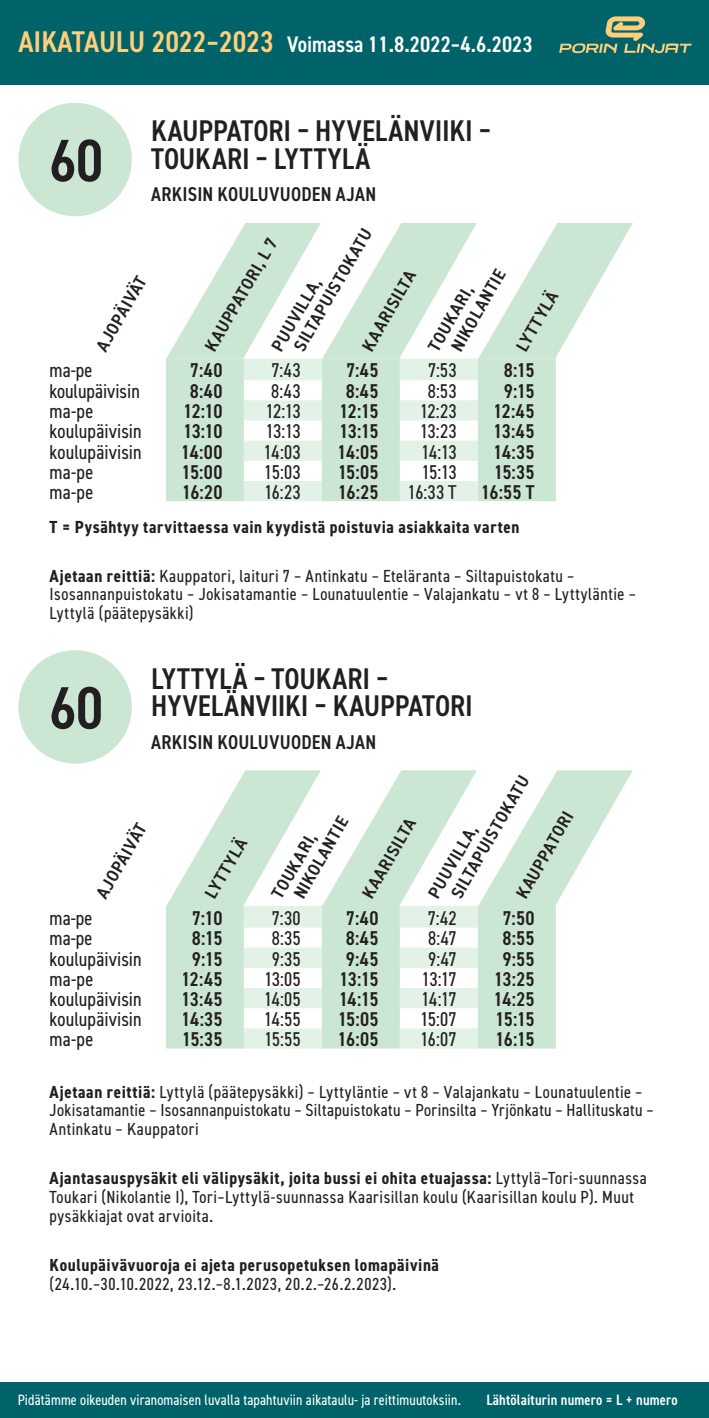
<style>
.page{position:relative;width:709px;height:1418px;background:#fff}
.page>*{position:absolute;margin:0;border:0;box-sizing:border-box;transform-origin:0 0}
.t1{font:600 condensed 60px "DIN2014";color:#231f20}
.t2{font:600 condensed 30px/27.5px "DIN2014";color:#231f20}
.t3{font:600 condensed 22.5px "DIN2014";color:#fff}
.t4{font:condensed 20px "DIN2014";color:#231f20}
.t5{font:600 condensed 20px "DIN2014";letter-spacing:.005em;color:#231f20}
.t6{font:condensed 17.5px/18.8px "DIN2014";letter-spacing:.03em;color:#231f20}
.t7{font:600 condensed 17.5px/19.2px "DIN2014";color:#231f20;scale:1.1 1}
.t8{font:700 condensed 17.5px "DIN2014";letter-spacing:.035em;color:#231f20}
.t9{font:condensed 15px "DIN2014";letter-spacing:.01em;color:#fff}
.t10{font:600 condensed 15px "DIN2014";letter-spacing:.01em;color:#fff}
.s1{font-size:30px;color:#fece7a}
.s2{font-weight:600}
.s3{font-weight:700}
</style>
<div class="page">
<svg style="left:166px;top:223px;width:467px;height:278px"></svg>
<div style="left:18px;top:103px;width:114px;height:113px;background:#cbe6d3;border-radius:50%"></div>
<svg style="left:166px;top:770px;width:467px;height:278px"></svg>
<div style="left:18px;top:650px;width:114px;height:113px;background:#cbe6d3;border-radius:50%"></div>
<div style="left:0;top:0;width:709px;height:85px;background:#00636a"></div>
<div style="left:0;top:1382px;width:709px;height:35px;background:#00636a"></div>
<svg style="left:559px;top:16px;width:132px;height:37px"></svg>
<p class="t3" style="left:18px;top:30px;width:516px"><span class="s1">AIKATAULU 2022–2023</span> Voimassa 11.8.2022–4.6.2023</p>
<h1 class="t1" style="left:49px;top:121px;width:55px">60</h1>
<h2 class="t2" style="left:151px;top:116px;width:341px">KAUPPATORI – HYVELÄNVIIKI –<br>TOUKARI – LYTTYLÄ</h2>
<p class="t5" style="left:151px;top:181px;width:227px">ARKISIN KOULUVUODEN AJAN</p>
<p class="t7" style="left:92px;top:345px;width:77px;rotate:-60deg">AJOPÄIVÄT</p>
<p class="t7" style="left:273px;top:335px;width:128px;text-indent:-11px;rotate:-60deg">PUUVILLA,<br>SILTAPUISTOKATU</p>
<p class="t7" style="left:201px;top:345px;width:117px;rotate:-60deg">KAUPPATORI, L 7</p>
<p class="t7" style="left:358px;top:345px;width:83px;rotate:-60deg">KAARISILTA</p>
<p class="t7" style="left:429px;top:334px;width:85px;line-height:20px;text-indent:-11px;rotate:-60deg">TOUKARI,<br>NIKOLANTIE</p>
<p class="t7" style="left:512px;top:345px;width:62px;rotate:-60deg">LYTTYLÄ</p>
<p class="t4" style="left:50px;top:357px;width:44px">ma-pe</p>
<p class="t5" style="left:190px;top:357px;width:34px">7:40</p>
<p class="t4" style="left:271px;top:357px;width:31px">7:43</p>
<p class="t5" style="left:346px;top:357px;width:34px">7:45</p>
<p class="t4" style="left:428px;top:357px;width:30px">7:53</p>
<p class="t5" style="left:504px;top:357px;width:32px">8:15</p>
<p class="t4" style="left:50px;top:378px;width:92px">koulupäivisin</p>
<p class="t5" style="left:190px;top:378px;width:34px">8:40</p>
<p class="t4" style="left:271px;top:378px;width:31px">8:43</p>
<p class="t5" style="left:346px;top:378px;width:34px">8:45</p>
<p class="t4" style="left:428px;top:378px;width:30px">8:53</p>
<p class="t5" style="left:504px;top:378px;width:32px">9:15</p>
<p class="t4" style="left:50px;top:398px;width:45px">ma-pe</p>
<p class="t5" style="left:183px;top:398px;width:41px">12:10</p>
<p class="t4" style="left:266px;top:398px;width:36px">12:13</p>
<p class="t5" style="left:339px;top:398px;width:40px">12:15</p>
<p class="t4" style="left:420px;top:398px;width:38px">12:23</p>
<p class="t5" style="left:493px;top:398px;width:42px">12:45</p>
<p class="t4" style="left:50px;top:418px;width:93px">koulupäivisin</p>
<p class="t5" style="left:183px;top:418px;width:41px">13:10</p>
<p class="t4" style="left:266px;top:418px;width:36px">13:13</p>
<p class="t5" style="left:339px;top:418px;width:41px">13:15</p>
<p class="t4" style="left:420px;top:418px;width:38px">13:23</p>
<p class="t5" style="left:493px;top:418px;width:43px">13:45</p>
<p class="t4" style="left:50px;top:438px;width:93px">koulupäivisin</p>
<p class="t5" style="left:181px;top:438px;width:43px">14:00</p>
<p class="t4" style="left:264px;top:438px;width:38px">14:03</p>
<p class="t5" style="left:337px;top:438px;width:43px">14:05</p>
<p class="t4" style="left:421px;top:438px;width:37px">14:13</p>
<p class="t5" style="left:493px;top:438px;width:43px">14:35</p>
<p class="t4" style="left:50px;top:458px;width:45px">ma-pe</p>
<p class="t5" style="left:182px;top:458px;width:42px">15:00</p>
<p class="t4" style="left:264px;top:458px;width:38px">15:03</p>
<p class="t5" style="left:338px;top:458px;width:42px">15:05</p>
<p class="t4" style="left:422px;top:458px;width:36px">15:13</p>
<p class="t5" style="left:494px;top:458px;width:42px">15:35</p>
<p class="t4" style="left:50px;top:478px;width:45px">ma-pe</p>
<p class="t5" style="left:182px;top:478px;width:42px">16:20</p>
<p class="t4" style="left:264px;top:478px;width:38px">16:23</p>
<p class="t5" style="left:338px;top:478px;width:42px">16:25</p>
<p class="t4" style="left:408px;top:478px;width:128px">16:33 T <span class="s2">16:55 T</span></p>
<p class="t8" style="left:50px;top:515px;width:471px">T = Pysähtyy tarvittaessa vain kyydistä poistuvia asiakkaita varten</p>
<p class="t6" style="left:50px;top:565px;width:587px"><span class="s3">Ajetaan reittiä:</span> Kauppatori, laituri 7 – Antinkatu – Eteläranta – Siltapuistokatu –<br>Isosannanpuistokatu – Jokisatamantie – Lounatuulentie – Valajankatu – vt 8 – Lyttyläntie –<br>Lyttylä (päätepysäkki)</p>
<h1 class="t1" style="left:49px;top:668px;width:55px">60</h1>
<h2 class="t2" style="left:151px;top:664px;width:323px">LYTTYLÄ – TOUKARI –<br>HYVELÄNVIIKI – KAUPPATORI</h2>
<p class="t5" style="left:151px;top:728px;width:227px">ARKISIN KOULUVUODEN AJAN</p>
<p class="t7" style="left:92px;top:892px;width:77px;rotate:-60deg">AJOPÄIVÄT</p>
<p class="t7" style="left:201px;top:892px;width:62px;rotate:-60deg">LYTTYLÄ</p>
<p class="t7" style="left:273px;top:882px;width:85px;text-indent:-11px;rotate:-60deg">TOUKARI,<br>NIKOLANTIE</p>
<p class="t7" style="left:358px;top:892px;width:83px;rotate:-60deg">KAARISILTA</p>
<p class="t7" style="left:429px;top:882px;width:128px;line-height:20px;text-indent:-11px;rotate:-60deg">PUUVILLA,<br>SILTAPUISTOKATU</p>
<p class="t7" style="left:512px;top:892px;width:90px;rotate:-60deg">KAUPPATORI</p>
<p class="t4" style="left:50px;top:904px;width:44px">ma-pe</p>
<p class="t5" style="left:192px;top:904px;width:32px">7:10</p>
<p class="t4" style="left:272px;top:904px;width:30px">7:30</p>
<p class="t5" style="left:346px;top:904px;width:34px">7:40</p>
<p class="t4" style="left:428px;top:904px;width:30px">7:42</p>
<p class="t5" style="left:502px;top:904px;width:33px">7:50</p>
<p class="t4" style="left:50px;top:925px;width:44px">ma-pe</p>
<p class="t5" style="left:192px;top:925px;width:32px">8:15</p>
<p class="t4" style="left:272px;top:925px;width:30px">8:35</p>
<p class="t5" style="left:346px;top:925px;width:34px">8:45</p>
<p class="t4" style="left:428px;top:925px;width:30px">8:47</p>
<p class="t5" style="left:502px;top:925px;width:34px">8:55</p>
<p class="t4" style="left:50px;top:945px;width:93px">koulupäivisin</p>
<p class="t5" style="left:192px;top:945px;width:32px">9:15</p>
<p class="t4" style="left:272px;top:945px;width:30px">9:35</p>
<p class="t5" style="left:346px;top:945px;width:34px">9:45</p>
<p class="t4" style="left:428px;top:945px;width:30px">9:47</p>
<p class="t5" style="left:502px;top:945px;width:34px">9:55</p>
<p class="t4" style="left:50px;top:965px;width:45px">ma-pe</p>
<p class="t5" style="left:182px;top:965px;width:42px">12:45</p>
<p class="t4" style="left:264px;top:965px;width:38px">13:05</p>
<p class="t5" style="left:339px;top:965px;width:41px">13:15</p>
<p class="t4" style="left:422px;top:965px;width:36px">13:17</p>
<p class="t5" style="left:494px;top:965px;width:42px">13:25</p>
<p class="t4" style="left:50px;top:985px;width:93px">koulupäivisin</p>
<p class="t5" style="left:181px;top:985px;width:43px">13:45</p>
<p class="t4" style="left:264px;top:985px;width:38px">14:05</p>
<p class="t5" style="left:339px;top:985px;width:41px">14:15</p>
<p class="t4" style="left:421px;top:985px;width:36px">14:17</p>
<p class="t5" style="left:494px;top:985px;width:42px">14:25</p>
<p class="t4" style="left:50px;top:1005px;width:93px">koulupäivisin</p>
<p class="t5" style="left:181px;top:1005px;width:43px">14:35</p>
<p class="t4" style="left:264px;top:1005px;width:38px">14:55</p>
<p class="t5" style="left:338px;top:1005px;width:42px">15:05</p>
<p class="t4" style="left:420px;top:1005px;width:38px">15:07</p>
<p class="t5" style="left:495px;top:1005px;width:40px">15:15</p>
<p class="t4" style="left:50px;top:1026px;width:45px">ma-pe</p>
<p class="t5" style="left:182px;top:1026px;width:42px">15:35</p>
<p class="t4" style="left:264px;top:1026px;width:38px">15:55</p>
<p class="t5" style="left:338px;top:1026px;width:42px">16:05</p>
<p class="t4" style="left:420px;top:1026px;width:38px">16:07</p>
<p class="t5" style="left:495px;top:1026px;width:41px">16:15</p>
<p class="t6" style="left:50px;top:1081px;width:605px"><span class="s3">Ajetaan reittiä:</span> Lyttylä (päätepysäkki) – Lyttyläntie – vt 8 – Valajankatu – Lounatuulentie –<br>Jokisatamantie – Isosannanpuistokatu – Siltapuistokatu – Porinsilta – Yrjönkatu – Hallituskatu –<br>Antinkatu – Kauppatori</p>
<p class="t6" style="left:50px;top:1168px;width:598px"><span class="s3">Ajantasauspysäkit eli välipysäkit, joita bussi ei ohita etuajassa:</span> Lyttylä–Tori-suunnassa<br>Toukari (Nikolantie I), Tori–Lyttylä-suunnassa Kaarisillan koulu (Kaarisillan koulu P). Muut pysäkkiajat ovat arvioita.</p>
<p class="t8" style="left:50px;top:1253px;width:391px">Koulupäivävuoroja ei ajeta perusopetuksen lomapäivinä</p>
<p class="t6" style="left:50px;top:1273px;width:348px">(24.10.–30.10.2022, 23.12.–8.1.2023, 20.2.–26.2.2023).</p>
<p class="t9" style="left:18px;top:1389px;width:445px">Pidätämme oikeuden viranomaisen luvalla tapahtuviin aikataulu- ja reittimuutoksiin.</p>
<p class="t10" style="left:486px;top:1389px;width:193px">Lähtölaiturin numero = L + numero</p>
</div>
